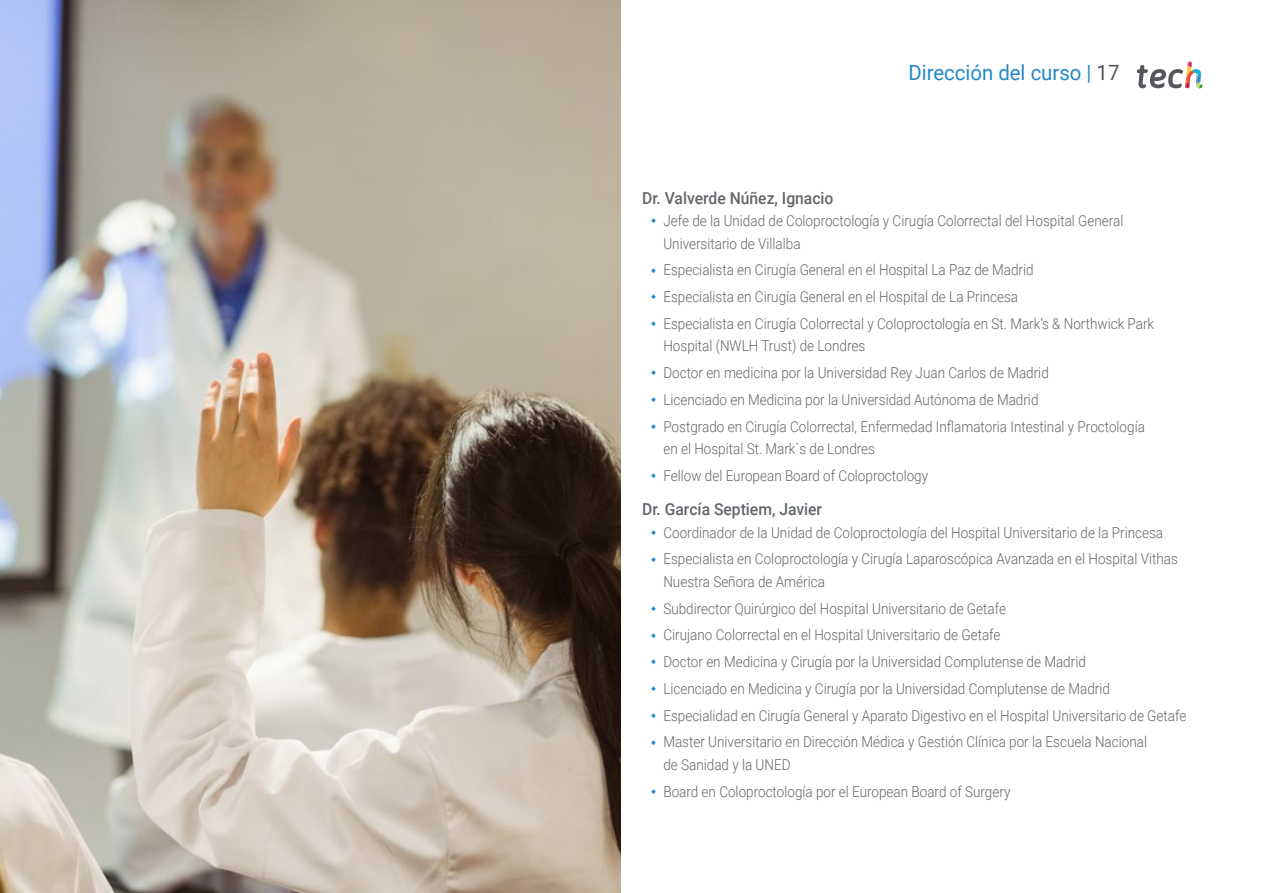
<style>
.page{position:relative;width:1263px;height:893px;background:#fff}
.page>*{position:absolute;margin:0;border:0;box-sizing:border-box;transform-origin:0 0}
.t1{font:21px "Roboto";color:#2488c9}
.t2{font:500 16.5px "Roboto";color:#62666a;scale:.95 1}
.t3{font:300 15px/26.7px "Roboto";color:#62666a;scale:.9 1}
.s1{color:#52555b}
.s2{color:#61646a}
</style>
<div class="page">
<svg style="left:1137px;top:62px;width:65px;height:27px"></svg>
<img style="left:0;top:0;width:621px;height:893px">
<h1 class="t1" style="left:908px;top:57px;width:213px">Dirección del curso | <span class="s1">17</span></h1>
<p class="t2" style="left:642px;top:186px;width:203px">Dr. Valverde Núñez, Ignacio</p>
<p class="t3" style="left:663px;top:209px;width:513px;line-height:22.5px">Jefe de la Unidad de Coloproctología y Cirugía Colorrectal del Hospital General<br>Universitario de Villalba</p>
<p class="t3" style="left:663px;top:256px;width:547px">Especialista en Cirugía General en el Hospital La Paz de Madrid<br>Especialista en Cirugía General en el Hospital de La Princesa<br>Especialista en Cirugía Colorrectal y Coloproctología en St. Mark’s &amp; Northwick Park</p>
<p class="t3" style="left:663px;top:332px;width:537px">Hospital (NWLH Trust) de Londres<br>Doctor en medicina por la Universidad Rey Juan Carlos de Madrid<br>Licenciado en Medicina por la Universidad Autónoma de Madrid<br>Postgrado en Cirugía Colorrectal, Enfermedad Inflamatoria Intestinal y Proctología</p>
<p class="t3" style="left:663px;top:435px;width:296px">en el Hospital St. Mark´s de Londres<br>Fellow del European Board of Coloproctology</p>
<p class="t2" style="left:642px;top:498px;width:191px"><span class="s2">D</span>r. García Septiem, Javier</p>
<p class="t3" style="left:663px;top:518px;width:573px">Coordinador de la Unidad de Coloproctología del Hospital Universitario de la Princesa<br>Especialista en Coloproctología y Cirugía Laparoscópica Avanzada en el Hospital Vithas</p>
<p class="t3" style="left:663px;top:568px;width:583px">Nuestra Señora de América<br>Subdirector Quirúrgico del Hospital Universitario de Getafe<br>Cirujano Colorrectal en el Hospital Universitario de Getafe<br>Doctor en Medicina y Cirugía por la Universidad Complutense de Madrid<br>Licenciado en Medicina y Cirugía por la Universidad Complutense de Madrid Especialidad en Cirugía General y Aparato Digestivo en el Hospital Universitario de Getafe Master Universitario en Dirección Médica y Gestión Clínica por la Escuela Nacional</p>
<p class="t3" style="left:663px;top:751px;width:387px">de Sanidad y la UNED<br>Board en Coloproctología por el European Board of Surgery</p>
</div>
